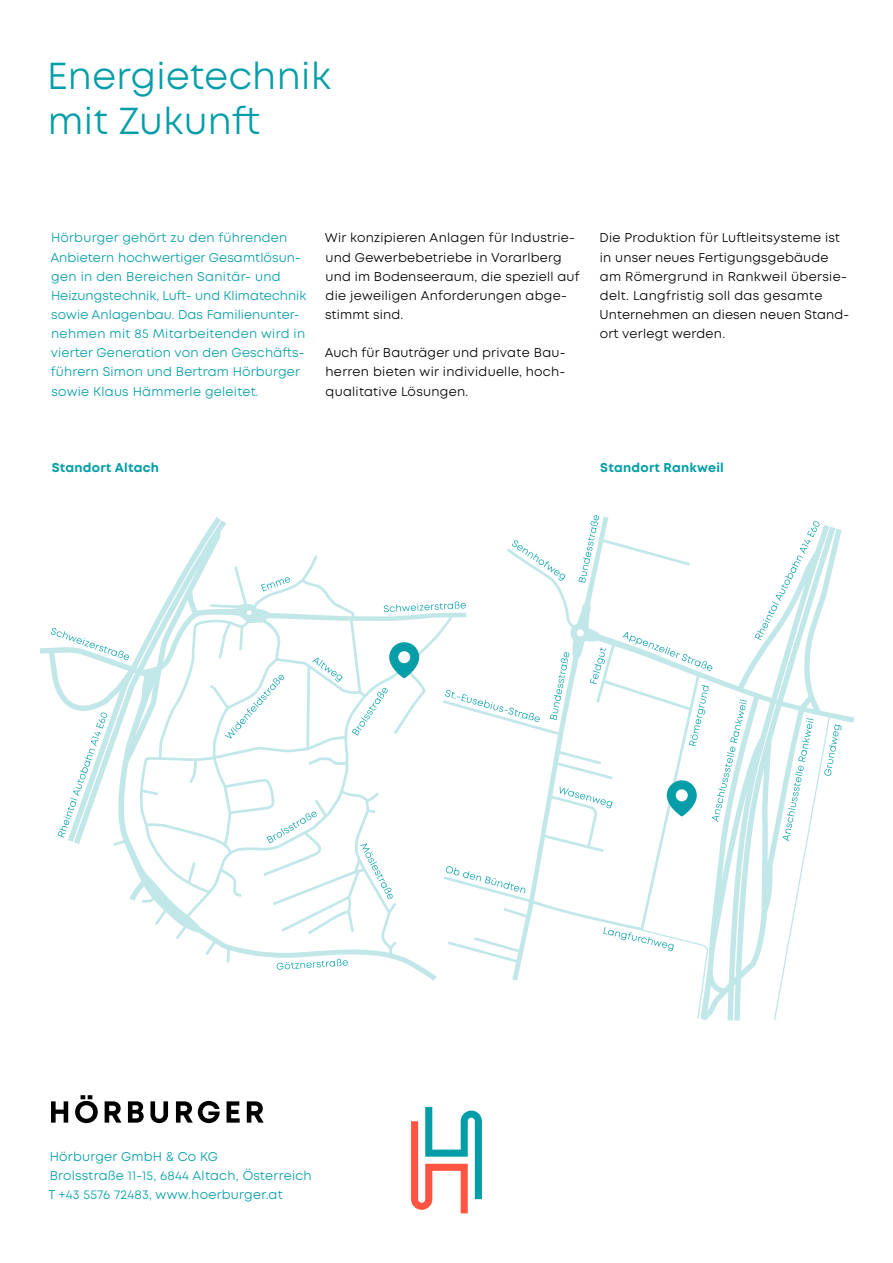
<style>
.page{position:relative;width:893px;height:1263px;background:#fff}
.page>*{position:absolute;margin:0;border:0;box-sizing:border-box;transform-origin:0 0}
.t1{font:37.5px/44.7px "Mont";letter-spacing:.01em;color:#059ea8}
.t2{font:12.75px/19.2px "Mont";letter-spacing:.02em;color:#000}
.t3{font:12.75px/19.2px "Mont";letter-spacing:.015em;color:#059ea8}
.t4{font:700 12.75px "Mont";letter-spacing:.02em;color:#059ea8}
</style>
<div class="page">
<svg style="left:51px;top:1101px;width:17px;height:21px"></svg>
<svg style="left:75px;top:1095px;width:23px;height:28px"></svg>
<svg style="left:105px;top:1101px;width:16px;height:21px"></svg>
<svg style="left:128px;top:1101px;width:16px;height:21px"></svg>
<svg style="left:150px;top:1101px;width:18px;height:22px"></svg>
<svg style="left:176px;top:1101px;width:44px;height:22px"></svg>
<svg style="left:227px;top:1101px;width:13px;height:21px"></svg>
<svg style="left:247px;top:1101px;width:17px;height:21px"></svg>
<svg style="left:411px;top:1107px;width:71px;height:106px"></svg>
<svg style="left:40px;top:517px;width:403px;height:464px"></svg>
<svg style="left:389px;top:642px;width:30px;height:36px"></svg>
<svg style="left:443px;top:516px;width:411px;height:504px"></svg>
<h1 class="t1" style="left:47px;top:54px;width:285px">Energietechnik mit Zukunft</h1>
<p class="t3" style="left:50px;top:228px;width:257px">Hörburger gehört zu den führenden Anbietern hochwertiger Gesamtlösun&shy;gen in den Bereichen Sanitär- und Heizungstechnik, Luft- und Klimatechnik sowie Anlagenbau. Das Familienunter&shy;nehmen mit 85 Mitarbeitenden wird in vierter Generation von den Geschäfts&shy;führern Simon und Bertram Hörburger sowie Klaus Hämmerle geleitet.</p>
<p class="t2" style="left:325px;top:228px;width:256px">Wir konzipieren Anlagen für Industrie&shy;und Gewerbebetriebe in Vorarlberg und im Bodenseeraum, die speziell auf die jeweiligen Anforderungen abge&shy;stimmt sind.</p>
<p class="t2" style="left:325px;top:343px;width:243px;text-align:justify">Auch für Bauträger und private Bau&shy;herren bieten wir individuelle, hoch&shy;qualitative Lösungen.</p>
<p class="t2" style="left:600px;top:228px;width:251px">Die Produktion für Luftleitsysteme ist in unser neues Fertigungsgebäude am Römergrund in Rankweil übersie&shy;delt. Langfristig soll das gesamte Unternehmen an diesen neuen Stand&shy;ort verlegt werden.</p>
<p class="t4" style="left:52px;top:459px;width:109px">Standort Altach</p>
<p class="t4" style="left:600px;top:459px;width:125px">Standort Rankweil</p>
<p class="t3" style="left:48px;top:1147px;width:265px">Hörburger GmbH &amp; Co KG<br>Brolsstraße 11-15, 6844 Altach, Österreich<br>T +43 5576 72483, www.hoerburger.at</p>
</div>
